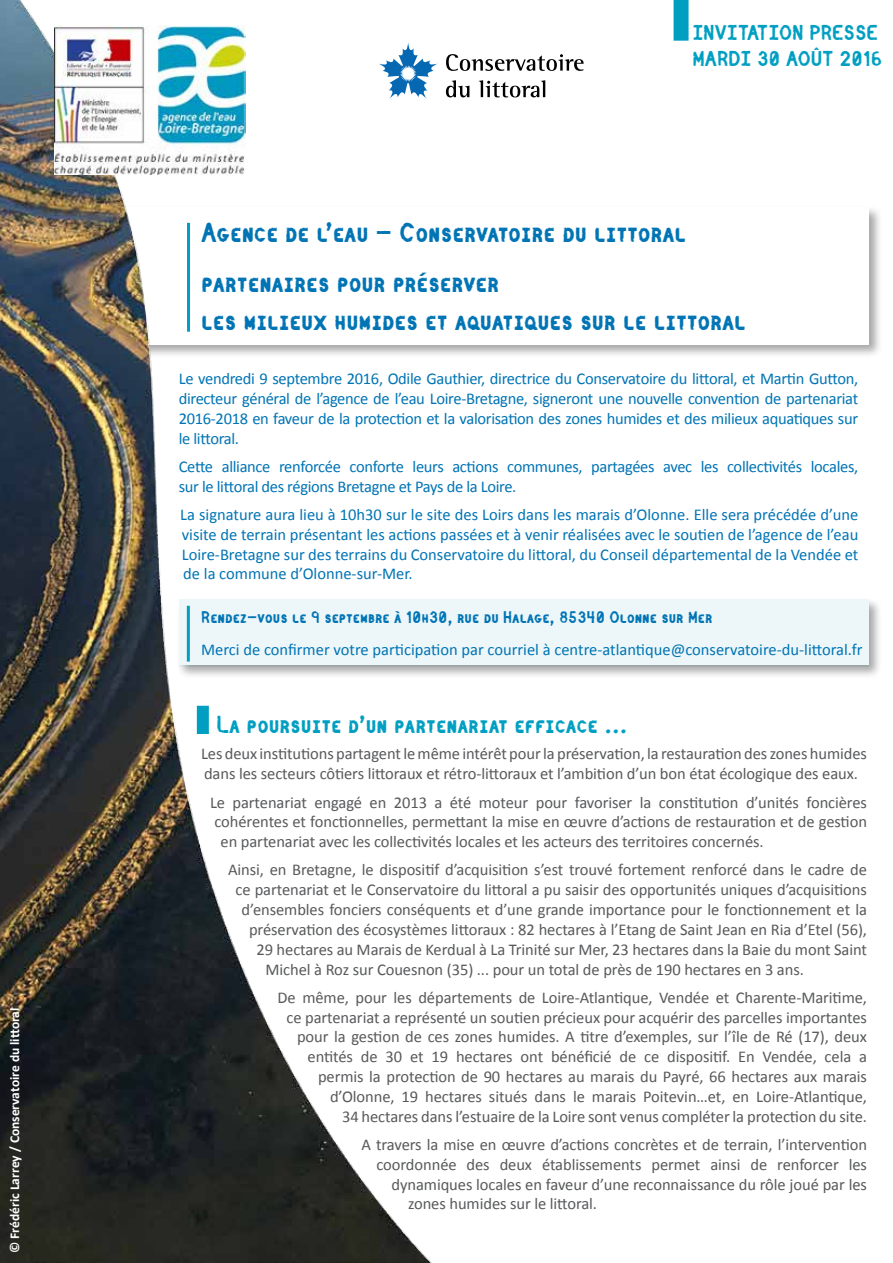
<style>
.page{position:relative;width:893px;height:1263px;background:#fff}
.page>*{position:absolute;margin:0;border:0;box-sizing:border-box;transform-origin:0 0}
.t1{font:27px/50.2px "Catenary Stamp";letter-spacing:-.005em;color:#0074b4}
.t2{font:24px "Catenary Stamp";color:#009fc2}
.t3{font:21px/25.2px "Catenary Stamp";color:#009fc2}
.t4{font:16.5px/19.8px "Calibri";letter-spacing:-.005em;color:#58595b}
.t5{font:16.5px/19.8px "Calibri";letter-spacing:-.02em;color:#0074b4;text-align:justify}
.t6{font:16.5px "Calibri";color:#0074b4}
.t7{font:16.5px "Catenary Stamp";color:#0074b4}
.t8{font:700 13.5px "Calibri";color:#fff}
</style>
<div class="page">
<div style="left:177px;top:597px;width:706px;height:82px;background:#000;opacity:.35"></div>
<img style="left:0;top:0;width:856px;height:1263px">
<div style="left:197px;top:706px;width:12px;height:28px;background:#009fc2"></div>
<svg style="left:446px;top:54px;width:138px;height:17px"></svg>
<svg style="left:446px;top:80px;width:23px;height:17px"></svg>
<svg style="left:479px;top:80px;width:66px;height:17px"></svg>
<svg style="left:379px;top:43px;width:58px;height:56px"></svg>
<div style="left:674px;top:0;width:15px;height:41px;background:#009fc2"></div>
<hr style="left:187px;top:223px;width:3px;height:109px;background:#009fc2">
<hr style="left:187px;top:606px;width:3px;height:56px;background:#009fc2">
<img style="left:54px;top:25px;width:191px;height:149px">
<p class="t8" style="left:6px;top:1253px;width:246px;rotate:-90deg">© Frédéric Larrey / Conservatoire du littoral</p>
<p class="t3" style="left:692px;top:21px;width:191px">Invitation presse<br>Mardi 30 août 2016</p>
<h1 class="t1" style="left:201px;top:209px;width:487px">Agence de l’eau - Conservatoire du littoral partenaires pour préserver</h1>
<h1 class="t1" style="left:201px;top:296px;width:547px">les milieux humides et aquatiques sur le littoral</h1>
<p class="t5" style="left:179px;top:369px;width:681px">Le vendredi 9 septembre 2016, Odile Gauthier, directrice du Conservatoire du littoral, et Martin Gutton, directeur général de l’agence de l’eau Loire-Bretagne, signeront une nouvelle convention de partenariat 2016-2018 en faveur de la protection et la valorisation des zones humides et des milieux aquatiques sur le littoral.</p>
<p class="t5" style="left:179px;top:457px;width:681px">Cette alliance renforcée conforte leurs actions communes, partagées avec les collectivités locales, sur le littoral des régions Bretagne et Pays de la Loire.</p>
<p class="t5" style="left:180px;top:505px;width:680px">La signature aura lieu à 10h30 sur le site des Loirs dans les marais d’Olonne. Elle sera précédée d’une visite de terrain présentant les actions passées et à venir réalisées avec le soutien de l’agence de l’eau Loire-Bretagne sur des terrains du Conservatoire du littoral, du Conseil départemental de la Vendée et de la commune d’Olonne-sur-Mer.</p>
<p class="t7" style="left:201px;top:608px;width:513px">Rendez-vous le 9 septembre à 10h30, rue du Halage, 85340 Olonne sur Mer</p>
<p class="t6" style="left:201px;top:639px;width:663px">Merci de confirmer votre participation par courriel à centre-atlantique@conservatoire-du-littoral.fr</p>
<h2 class="t2" style="left:216px;top:711px;width:413px">La poursuite d’un partenariat efficace ...</h2>
<p class="t4" style="left:201px;top:744px;width:667px">Les deux institutions partagent le même intérêt pour la préservation, la restauration des zones humides dans les secteurs côtiers littoraux et rétro-littoraux et l’ambition d’un bon état écologique des eaux.</p>
<p class="t4" style="left:210px;top:792px;width:658px">Le partenariat engagé en 2013 a été moteur pour favoriser la constitution d’unités foncières</p>
<p class="t4" style="left:215px;top:812px;width:654px">cohérentes et fonctionnelles, permettant la mise en œuvre d’actions de restauration et de gestion</p>
<p class="t4" style="left:221px;top:832px;width:545px">en partenariat avec les collectivités locales et les acteurs des territoires concernés.</p>
<p class="t4" style="left:228px;top:860px;width:640px">Ainsi, en Bretagne, le dispositif d’acquisition s’est trouvé fortement renforcé dans le cadre de</p>
<p class="t4" style="left:236px;top:880px;width:633px">ce partenariat et le Conservatoire du littoral a pu saisir des opportunités uniques d’acquisitions</p>
<p class="t4" style="left:242px;top:900px;width:627px">d’ensembles fonciers conséquents et d’une grande importance pour le fonctionnement et la</p>
<p class="t4" style="left:249px;top:919px;width:619px">préservation des écosystèmes littoraux : 82 hectares à l’Etang de Saint Jean en Ria d’Etel (56),</p>
<p class="t4" style="left:257px;top:939px;width:612px">29 hectares au Marais de Kerdual à La Trinité sur Mer, 23 hectares dans la Baie du mont Saint</p>
<p class="t4" style="left:266px;top:959px;width:540px">Michel à Roz sur Couesnon (35) ... pour un total de près de 190 hectares en 3 ans.</p>
<p class="t4" style="left:278px;top:987px;width:591px;text-align:right">De même, pour les départements de Loire-Atlantique, Vendée et Charente-Maritime, ce partenariat a représenté un soutien précieux pour acquérir des parcelles importantes pour la gestion de ces zones humides. A titre d’exemples, sur l’île de Ré (17), deux entités de 30 et 19 hectares ont bénéficié de ce dispositif. En Vendée, cela a permis la protection de 90 hectares au marais du Payré, 66 hectares aux marais d’Olonne, 19 hectares situés dans le marais Poitevin…et, en Loire-Atlantique,<br>34 hectares dans l’estuaire de la Loire sont venus compléter la protection du site.</p>
<p class="t4" style="left:362px;top:1134px;width:507px">A travers la mise en œuvre d’actions concrètes et de terrain, l’intervention</p>
<p class="t4" style="left:377px;top:1154px;width:492px">coordonnée des deux établissements permet ainsi de renforcer les</p>
<p class="t4" style="left:392px;top:1174px;width:477px">dynamiques locales en faveur d’une reconnaissance du rôle joué par les</p>
<p class="t4" style="left:408px;top:1194px;width:191px">zones humides sur le littoral.</p>
</div>
